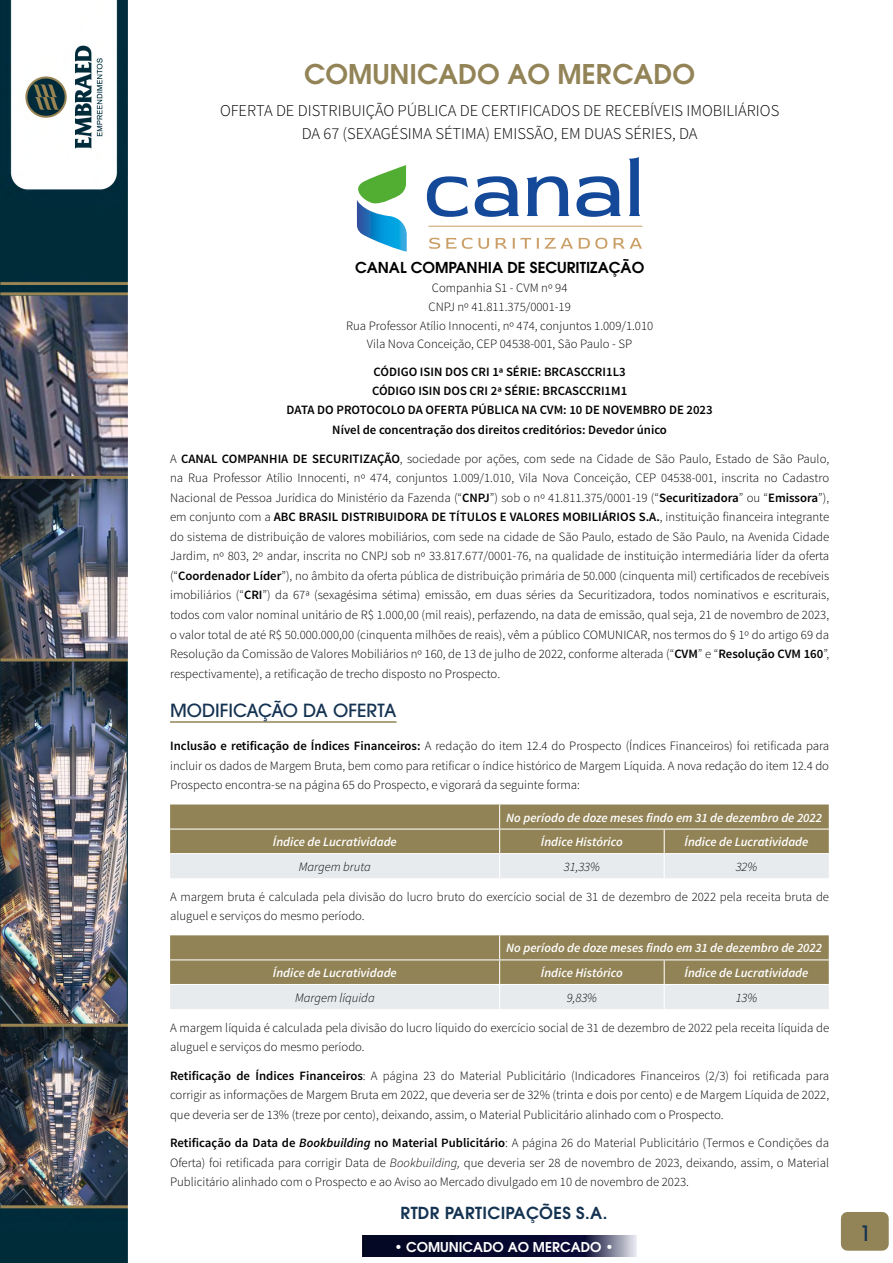
<style>
.page{position:relative;width:893px;height:1263px;background:#fff}
.page>*{position:absolute;margin:0;border:0;box-sizing:border-box;transform-origin:0 0}
.t1{font:600 27px "ITC Avant Garde Pro";color:#938457}
.t2{font:500 21px "ITC Avant Garde Pro";color:#143251}
.t3{font:500 18px "ITC Avant Garde Pro";color:#143251}
.t4{font:300 16.5px/23.1px "Source Sans Pro";color:#000;text-align:center}
.t5{font:600 16.5px "ITC Avant Garde Pro";letter-spacing:.02em;color:#143251}
.t6{font:600 15px "ITC Avant Garde Pro";color:#000}
.t7{font:600 13.5px "ITC Avant Garde Pro";color:#fff}
.t8{font:300 12.75px/19.5px "Source Sans Pro";color:#000;text-align:justify}
.t9{font:italic 600 12.75px "Source Sans Pro";color:#fff}
.t10{font:600 12.75px/18.8px "Source Sans Pro";color:#000;text-align:center}
.t11{font:italic 300 12.75px "Source Sans Pro";color:#000}
.s1{font-weight:600}
.s2{font-weight:600;font-style:italic}
.s3{font-style:italic}
</style>
<div class="page">
<div style="left:847px;top:1218px;width:35px;height:26px;background:#938457"></div>
<div style="left:841px;top:1212px;width:48px;height:39px;border:13px solid #938457"></div>
<img style="left:362px;top:1236px;width:275px;height:20px">
<img style="left:0;top:0;width:128px;height:1263px">
<hr style="left:170px;top:721px;width:227px;height:2px;background:#938457">
<svg style="left:427px;top:176px;width:41px;height:41px"></svg>
<svg style="left:475px;top:176px;width:44px;height:41px"></svg>
<svg style="left:526px;top:176px;width:44px;height:40px"></svg>
<svg style="left:576px;top:176px;width:45px;height:41px"></svg>
<svg style="left:628px;top:157px;width:12px;height:59px"></svg>
<svg style="left:429px;top:238px;width:11px;height:11px"></svg>
<svg style="left:446px;top:238px;width:43px;height:11px"></svg>
<svg style="left:495px;top:238px;width:112px;height:11px"></svg>
<svg style="left:613px;top:238px;width:29px;height:11px"></svg>
<hr style="left:428px;top:226px;width:214px;height:1px;background:#ca9e67">
<svg style="left:357px;top:165px;width:50px;height:86px"></svg>
<svg style="left:170px;top:804px;width:659px;height:74px;background:#b1a98d"></svg>
<svg style="left:170px;top:935px;width:659px;height:74px;background:#b1a98d"></svg>
<h1 class="t1" style="left:304px;top:56px;width:392px">COMUNICADO AO MERCADO</h1>
<p class="t4" style="left:220px;top:99px;width:561px">OFERTA DE DISTRIBUIÇÃO PÚBLICA DE CERTIFICADOS DE RECEBÍVEIS IMOBILIÁRIOS<br>DA 67 (SEXAGÉSIMA SÉTIMA) EMISSÃO, EM DUAS SÉRIES, DA</p>
<p class="t6" style="left:355px;top:258px;width:291px">CANAL COMPANHIA DE SECURITIZAÇÃO</p>
<p class="t8" style="left:346px;top:278px;width:309px;line-height:18.8px;text-align:center">Companhia S1 - CVM nº 94<br>CNPJ nº 41.811.375/0001-19<br>Rua Professor Atílio Innocenti, nº 474, conjuntos 1.009/1.010<br>Vila Nova Conceição, CEP 04538-001, São Paulo - SP</p>
<p class="t10" style="left:287px;top:363px;width:427px">CÓDIGO ISIN DOS CRI 1ª SÉRIE: BRCASCCRI1L3<br>CÓDIGO ISIN DOS CRI 2ª SÉRIE: BRCASCCRI1M1<br>DATA DO PROTOCOLO DA OFERTA PÚBLICA NA CVM: 10 DE NOVEMBRO DE 2023</p>
<p class="t10" style="left:332px;top:421px;width:336px">Nível de concentração dos direitos creditórios: Devedor único</p>
<p class="t8" style="left:170px;top:449px;width:661px">A <span class="s1">CANAL COMPANHIA DE SECURITIZAÇÃO</span>, sociedade por ações, com sede na Cidade de São Paulo, Estado de São Paulo, na Rua Professor Atílio Innocenti, nº 474, conjuntos 1.009/1.010, Vila Nova Conceição, CEP 04538-001, inscrita no Cadastro Nacional de Pessoa Jurídica do Ministério da Fazenda (“<span class="s1">CNPJ</span>”) sob o nº 41.811.375/0001-19 (“<span class="s1">Securitizadora</span>” ou “<span class="s1">Emissora</span>”), em conjunto com a <span class="s1">ABC BRASIL DISTRIBUIDORA DE TÍTULOS E VALORES MOBILIÁRIOS S.A.</span>, instituição financeira integrante do sistema de distribuição de valores mobiliários, com sede na cidade de São Paulo, estado de São Paulo, na Avenida Cidade Jardim, nº 803, 2º andar, inscrita no CNPJ sob nº 33.817.677/0001-76, na qualidade de instituição intermediária líder da oferta (“<span class="s1">Coordenador Líder</span>”), no âmbito da oferta pública de distribuição primária de 50.000 (cinquenta mil) certificados de recebíveis imobiliários (“<span class="s1">CRI</span>”) da 67ª (sexagésima sétima) emissão, em duas séries da Securitizadora, todos nominativos e escriturais, todos com valor nominal unitário de R$ 1.000,00 (mil reais), perfazendo, na data de emissão, qual seja, 21 de novembro de 2023, o valor total de até R$ 50.000.000,00 (cinquenta milhões de reais), vêm a público COMUNICAR, nos termos do § 1º do artigo 69 da Resolução da Comissão de Valores Mobiliários nº 160, de 13 de julho de 2022, conforme alterada (“<span class="s1">CVM</span>” e “<span class="s1">Resolução CVM 160</span>”, respectivamente), a retificação de trecho disposto no Prospecto.</p>
<h3 class="t3" style="left:170px;top:699px;width:228px">MODIFICAÇÃO DA OFERTA</h3>
<p class="t8" style="left:170px;top:736px;width:661px"><span class="s1">Inclusão e retificação de Índices Financeiros:</span> A redação do item 12.4 do Prospecto (Índices Financeiros) foi retificada para incluir os dados de Margem Bruta, bem como para retificar o índice histórico de Margem Líquida. A nova redação do item 12.4 do Prospecto encontra-se na página 65 do Prospecto, e vigorará da seguinte forma:</p>
<p class="t9" style="left:506px;top:809px;width:317px">No período de doze meses findo em 31 de dezembro de 2022</p>
<p class="t9" style="left:273px;top:834px;width:125px">Índice de Lucratividade</p>
<p class="t9" style="left:541px;top:834px;width:84px">Índice Histórico</p>
<p class="t9" style="left:685px;top:834px;width:125px">Índice de Lucratividade</p>
<p class="t11" style="left:299px;top:859px;width:74px">Margem bruta</p>
<p class="t11" style="left:564px;top:859px;width:38px">31,33%</p>
<p class="t11" style="left:736px;top:859px;width:23px">32%</p>
<p class="t8" style="left:170px;top:887px;width:660px">A margem bruta é calculada pela divisão do lucro bruto do exercício social de 31 de dezembro de 2022 pela receita bruta de aluguel e serviços do mesmo período.</p>
<p class="t9" style="left:506px;top:940px;width:317px">No período de doze meses findo em 31 de dezembro de 2022</p>
<p class="t9" style="left:273px;top:965px;width:125px">Índice de Lucratividade</p>
<p class="t9" style="left:541px;top:965px;width:84px">Índice Histórico</p>
<p class="t9" style="left:685px;top:965px;width:125px">Índice de Lucratividade</p>
<p class="t11" style="left:295px;top:989px;width:81px">Margem líquida</p>
<p class="t11" style="left:567px;top:989px;width:32px">9,83%</p>
<p class="t11" style="left:736px;top:989px;width:23px">13%</p>
<p class="t8" style="left:170px;top:1018px;width:661px">A margem líquida é calculada pela divisão do lucro líquido do exercício social de 31 de dezembro de 2022 pela receita líquida de aluguel e serviços do mesmo período.</p>
<p class="t8" style="left:170px;top:1066px;width:661px"><span class="s1">Retificação de Índices Financeiros</span>: A página 23 do Material Publicitário (Indicadores Financeiros (2/3) foi retificada para corrigir as informações de Margem Bruta em 2022, que deveria ser de 32% (trinta e dois por cento) e de Margem Líquida de 2022, que deveria ser de 13% (treze por cento), deixando, assim, o Material Publicitário alinhado com o Prospecto.</p>
<p class="t8" style="left:170px;top:1133px;width:661px"><span class="s1">Retificação da Data de</span> <span class="s2">Bookbuilding</span> <span class="s1">no Material Publicitário</span>: A página 26 do Material Publicitário (Termos e Condições da Oferta) foi retificada para corrigir Data de <span class="s3">Bookbuilding,</span> que deveria ser 28 de novembro de 2023, deixando, assim, o Material Publicitário alinhado com o Prospecto e ao Aviso ao Mercado divulgado em 10 de novembro de 2023.</p>
<p class="t5" style="left:400px;top:1202px;width:208px">RTDR PARTICIPAÇÕES S.A.</p>
<p class="t7" style="left:394px;top:1238px;width:221px">• COMUNICADO AO MERCADO •</p>
<h2 class="t2" style="left:859px;top:1220px;width:13px">1</h2>
</div>
